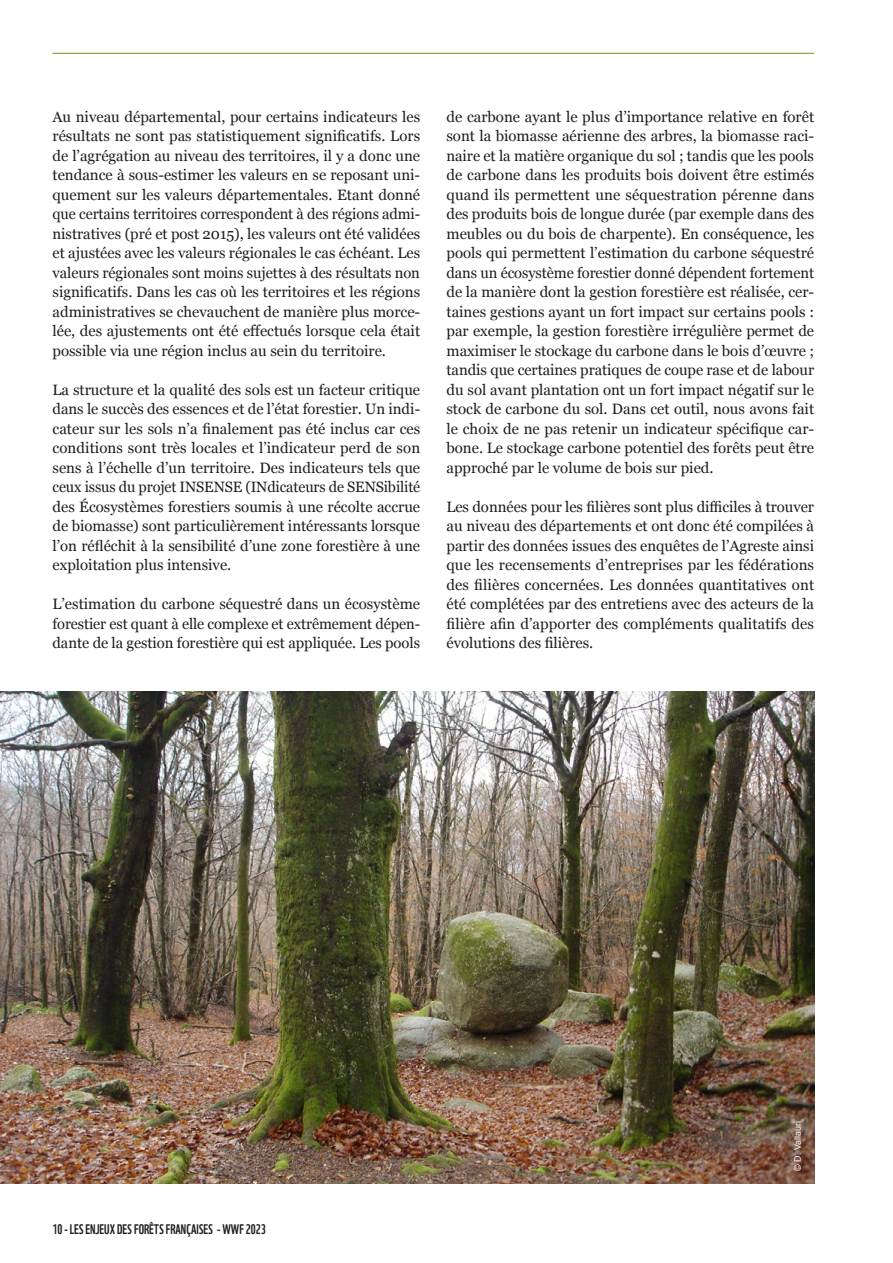
<style>
.page{position:relative;width:893px;height:1263px;background:#fff}
.page>*{position:absolute;margin:0;border:0;box-sizing:border-box;transform-origin:0 0}
.t1{font:15px/19.5px "Georgia";color:#1d1d1b;text-align:justify}
.t2{font:13.5px "WWF";color:#1d1d1b}
.t3{font:9px "Arial";color:#fff}
</style>
<div class="page">
<hr style="left:53px;top:53px;width:761px;height:1px;background:#868914">
<img style="left:0;top:691px;width:814px;height:492px">
<p class="t1" style="left:53px;top:106px;width:369px">Au niveau départemental, pour certains indicateurs les résultats ne sont pas statistiquement significatifs. Lors de l’agrégation au niveau des territoires, il y a donc une tendance à sous-estimer les valeurs en se reposant uni&shy;quement sur les valeurs départementales. Etant donné que certains territoires correspondent à des régions admi&shy;nistratives (pré et post 2015), les valeurs ont été validées et ajustées avec les valeurs régionales le cas échéant. Les valeurs régionales sont moins sujettes à des résultats non significatifs. Dans les cas où les territoires et les régions administratives se chevauchent de manière plus morce&shy;lée, des ajustements ont été effectués lorsque cela était possible via une région inclus au sein du territoire.</p>
<p class="t1" style="left:53px;top:379px;width:369px">La structure et la qualité des sols est un facteur critique dans le succès des essences et de l’état forestier. Un indi&shy;cateur sur les sols n’a finalement pas été inclus car ces conditions sont très locales et l’indicateur perd de son sens à l’échelle d’un territoire. Des indicateurs tels que ceux issus du projet INSENSE (INdicateurs de SENSibilité des Écosystèmes forestiers soumis à une récolte accrue de biomasse) sont particulièrement intéressants lorsque l’on réfléchit à la sensibilité d’une zone forestière à une exploitation plus intensive.</p>
<p class="t1" style="left:53px;top:594px;width:369px">L’estimation du carbone séquestré dans un écosystème forestier est quant à elle complexe et extrêmement dépen&shy;dante de la gestion forestière qui est appliquée. Les pools</p>
<p class="t1" style="left:446px;top:106px;width:369px">de carbone ayant le plus d’importance relative en forêt sont la biomasse aérienne des arbres, la biomasse raci&shy;naire et la matière organique du sol ; tandis que les pools de carbone dans les produits bois doivent être estimés quand ils permettent une séquestration pérenne dans des produits bois de longue durée (par exemple dans des meubles ou du bois de charpente). En conséquence, les pools qui permettent l’estimation du carbone séquestré dans un écosystème forestier donné dépendent fortement de la manière dont la gestion forestière est réalisée, cer&shy;taines gestions ayant un fort impact sur certains pools : par exemple, la gestion forestière irrégulière permet de maximiser le stockage du carbone dans le bois d’œuvre ; tandis que certaines pratiques de coupe rase et de labour du sol avant plantation ont un fort impact négatif sur le stock de carbone du sol. Dans cet outil, nous avons fait le choix de ne pas retenir un indicateur spécifique car&shy;bone. Le stockage carbone potentiel des forêts peut être approché par le volume de bois sur pied.</p>
<p class="t1" style="left:446px;top:496px;width:369px">Les données pour les filières sont plus difficiles à trouver au niveau des départements et ont donc été compilées à partir des données issues des enquêtes de l’Agreste ainsi que les recensements d’entreprises par les fédérations des filières concernées. Les données quantitatives ont été complétées par des entretiens avec des acteurs de la filière afin d’apporter des compléments qualitatifs des évolutions des filières.</p>
<p class="t2" style="left:53px;top:1219px;width:215px">10 - LES ENJEUX DES FORÊTS FRANÇAISES - WWF 2023</p>
<p class="t3" style="left:792px;top:1171px;width:51px;rotate:-90deg">© D. Vallauri</p>
</div>
